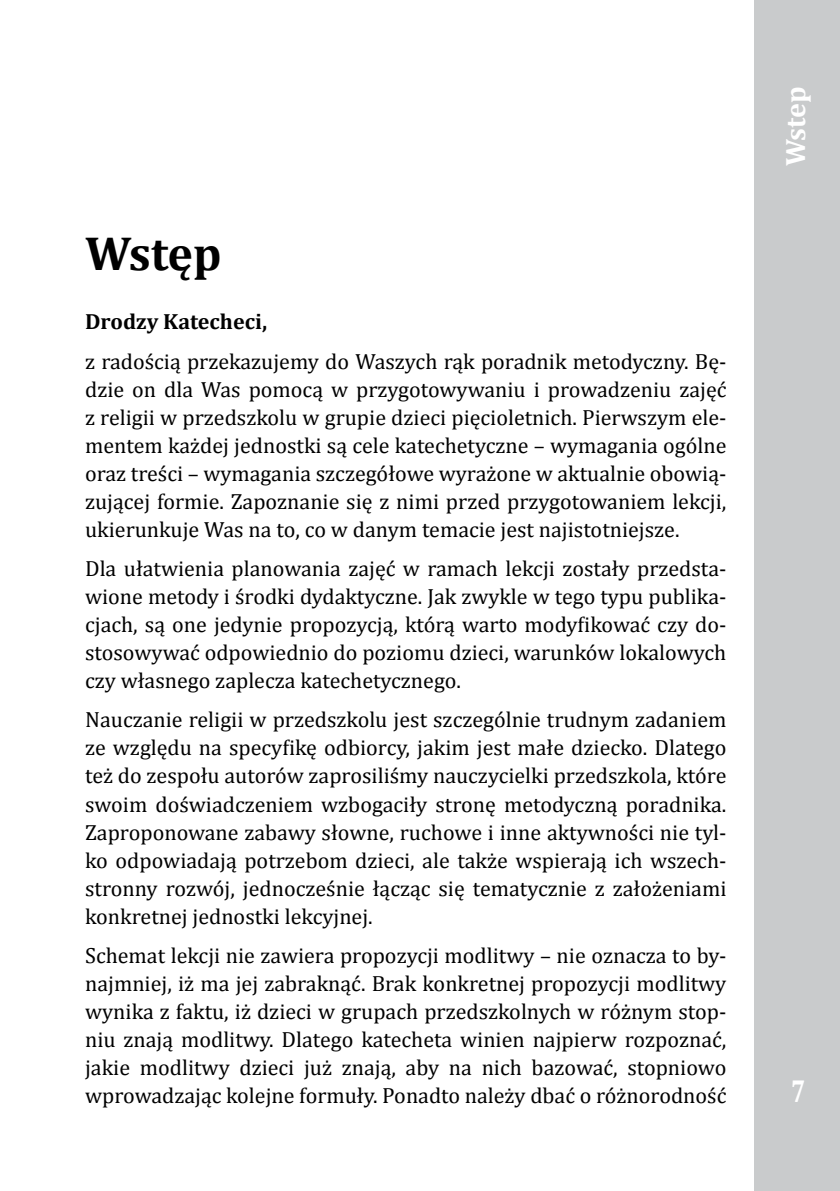
<style>
.page{position:relative;width:840px;height:1191px;background:#fff}
.page>*{position:absolute;margin:0;border:0;box-sizing:border-box;transform-origin:0 0}
.t1{font:700 48px "Cambria";letter-spacing:-.005em;color:#000}
.t2{font:700 32px "Cambria";color:#fff;scale:.75 1}
.t3{font:700 28px "Cambria";letter-spacing:-.015em;color:#fff}
.t4{font:22px/28px "Cambria";color:#000;text-align:justify}
.t5{font:700 22px "Cambria";color:#000}
</style>
<div class="page">
<div style="left:754px;top:0;width:85px;height:1191px;background:#c9cbcc"></div>
<h1 class="t1" style="left:85px;top:220px;width:138px">Wstęp</h1>
<p class="t5" style="left:85px;top:306px;width:183px">Drodzy Katecheci,</p>
<p class="t4" style="left:85px;top:347px;width:642px">z radością przekazujemy do Waszych rąk poradnik metodyczny. Bę&shy;dzie on dla Was pomocą w przygotowywaniu i prowadzeniu zajęć z religii w przedszkolu w grupie dzieci pięcioletnich. Pierwszym ele&shy;mentem każdej jednostki są cele katechetyczne – wymagania ogólne oraz treści – wymagania szczegółowe wyrażone w aktualnie obowią&shy;zującej formie. Zapoznanie się z nimi przed przygotowaniem lekcji, ukierunkuje Was na to, co w danym temacie jest najistotniejsze.</p>
<p class="t4" style="left:85px;top:554px;width:642px">Dla ułatwienia planowania zajęć w ramach lekcji zostały przedsta&shy;wione metody i środki dydaktyczne. Jak zwykle w tego typu publika&shy;cjach, są one jedynie propozycją, którą warto modyfikować czy do&shy;stosowywać odpowiednio do poziomu dzieci, warunków lokalowych czy własnego zaplecza katechetycznego.</p>
<p class="t4" style="left:85px;top:706px;width:642px">Nauczanie religii w przedszkolu jest szczególnie trudnym zadaniem ze względu na specyfikę odbiorcy, jakim jest małe dziecko. Dlatego też do zespołu autorów zaprosiliśmy nauczycielki przedszkola, które swoim doświadczeniem wzbogaciły stronę metodyczną poradnika.<br>Zaproponowane zabawy słowne, ruchowe i inne aktywności nie tyl&shy;ko odpowiadają potrzebom dzieci, ale także wspierają ich wszech&shy;stronny rozwój, jednocześnie łącząc się tematycznie z założeniami konkretnej jednostki lekcyjnej.</p>
<p class="t4" style="left:85px;top:941px;width:642px">Schemat lekcji nie zawiera propozycji modlitwy – nie oznacza to by&shy;najmniej, iż ma jej zabraknąć. Brak konkretnej propozycji modlitwy wynika z faktu, iż dzieci w grupach przedszkolnych w różnym stop&shy;niu znają modlitwy. Dlatego katecheta winien najpierw rozpoznać, jakie modlitwy dzieci już znają, aby na nich bazować, stopniowo wprowadzając kolejne formuły. Ponadto należy dbać o różnorodność</p>
<p class="t3" style="left:775px;top:166px;width:81px;rotate:-90deg">Wstep</p>
<h2 class="t2" style="left:790px;top:1068px;width:20px">7</h2>
</div>
